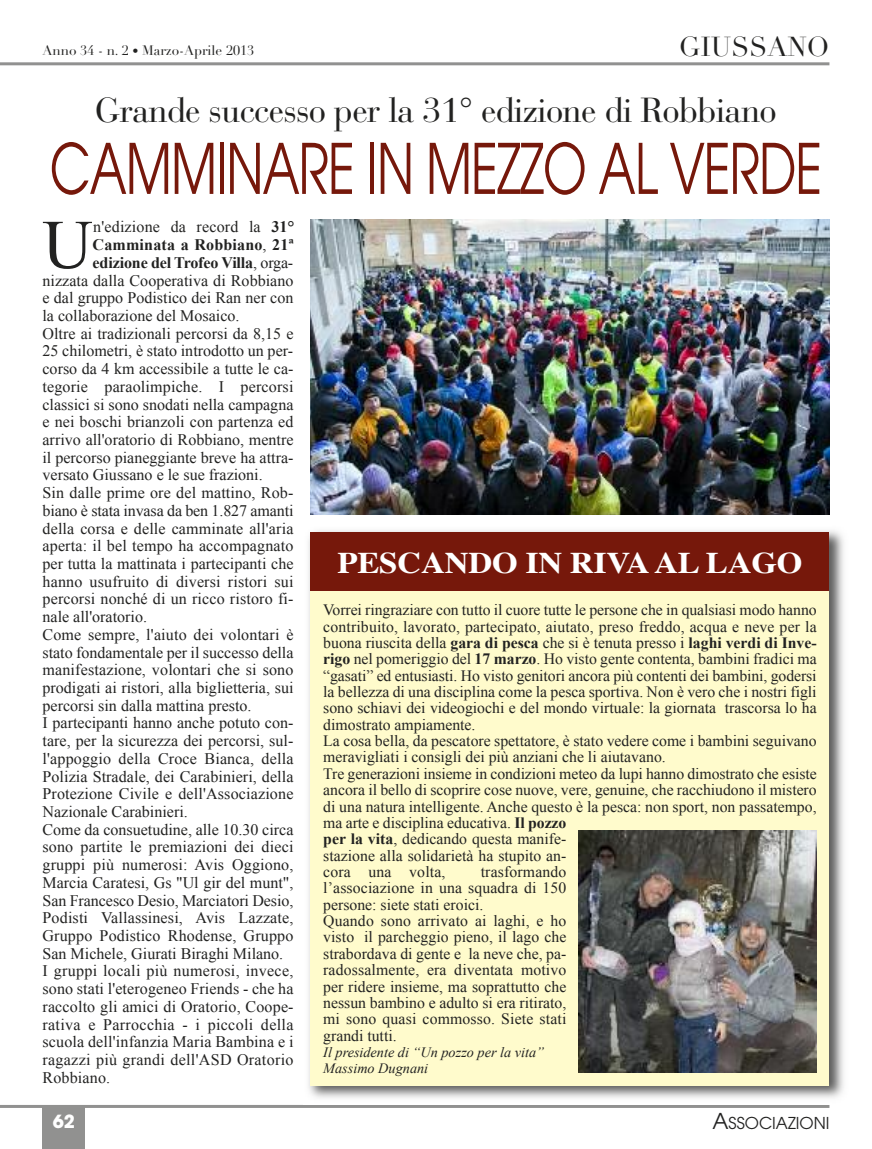
<style>
.page{position:relative;width:872px;height:1149px;background:#fff}
.page>*{position:absolute;margin:0;border:0;box-sizing:border-box;transform-origin:0 0}
.t1{font:69.45px "Times New Roman";color:#222221}
.t2{font:69px "Avant Garde";letter-spacing:-.025em;color:#76180b;scale:.73 1}
.t3{font:34.5px "Bauer Bodoni";letter-spacing:-.02em;color:#222221}
.t4{font:700 30px "Times";letter-spacing:-.005em;color:#fff;scale:1.1 1}
.t5{font:27px "Didot LH";color:#222221}
.t6{font:700 18px "Avant Garde";color:#fff}
.t7{font:16.35px "Avant Garde";color:#222221}
.t8{font:16.05px "Times New Roman";letter-spacing:.005em;color:#222221}
.t9{font:700 16.05px "Times New Roman";letter-spacing:-.01em;color:#222221}
.t10{font:700 16.05px "Times New Roman";letter-spacing:.01em;color:#222221}
.t11{font:15.75px/16.4px "Times New Roman";color:#222221}
.t12{font:italic 14.25px/16.4px "Times New Roman";color:#222221}
.t13{font:13.5px "Didot LH";color:#222221}
.s1{font-size:12px}
.s2{font-weight:700}
.s3{font-weight:400}
.s4{font-size:21.75px}
</style>
<div class="page">
<div style="left:43px;top:1106px;width:42px;height:42px;background:#919190"></div>
<hr style="left:0;top:1104px;width:829px;height:3px;background:#919190">
<hr style="left:0;top:62px;width:829px;height:3px;background:#919190">
<img style="left:310px;top:219px;width:519px;height:295px">
<img style="left:308px;top:530px;width:536px;height:568px">
<div style="left:310px;top:532px;width:519px;height:552px;background:#fffbcc"></div>
<div style="left:310px;top:532px;width:519px;height:58px;background:#76180b"></div>
<img style="left:578px;top:830px;width:238px;height:241px">
<p class="t13" style="left:43px;top:45px;width:213px">Anno 34 - n. 2 <span class="s1">•</span> Marzo-Aprile 2013</p>
<h3 class="t5" style="left:679px;top:37px;width:152px">GIUSSANO</h3>
<h3 class="t3" style="left:95px;top:97px;width:683px">Grande successo per la 31° edizione di Robbiano</h3>
<h2 class="t2" style="left:50px;top:143px;width:1060px">CAMMINARE IN MEZZO AL VERDE</h2>
<h1 class="t1" style="left:43px;top:206px;width:52px">U</h1>
<p class="t8" style="left:93px;top:218px;width:202px">n'edizione da record la <span class="s2">31°</span></p>
<p class="t10" style="left:93px;top:236px;width:202px">Camminata a Robbiano<span class="s3">,</span> 21ª</p>
<p class="t9" style="left:93px;top:253px;width:202px">edizione del Trofeo Villa<span class="s3">, orga-</span></p>
<p class="t8" style="left:43px;top:271px;width:252px">nizzata dalla Cooperativa di Robbiano</p>
<p class="t8" style="left:43px;top:289px;width:252px">e dal gruppo Podistico dei Ran ner con</p>
<p class="t8" style="left:43px;top:306px;width:198px">la collaborazione del Mosaico.</p>
<p class="t8" style="left:43px;top:324px;width:252px">Oltre ai tradizionali percorsi da 8,15 e</p>
<p class="t8" style="left:43px;top:342px;width:252px">25 chilometri, è stato introdotto un per-</p>
<p class="t8" style="left:43px;top:360px;width:252px">corso da 4 km accessibile a tutte le ca-</p>
<p class="t8" style="left:43px;top:377px;width:252px">tegorie paraolimpiche. I percorsi</p>
<p class="t8" style="left:43px;top:395px;width:252px">classici si sono snodati nella campagna</p>
<p class="t8" style="left:43px;top:413px;width:252px">e nei boschi brianzoli con partenza ed</p>
<p class="t8" style="left:43px;top:430px;width:252px">arrivo all'oratorio di Robbiano, mentre</p>
<p class="t8" style="left:43px;top:448px;width:252px">il percorso pianeggiante breve ha attra-</p>
<p class="t8" style="left:43px;top:466px;width:222px">versato Giussano e le sue frazioni.</p>
<p class="t8" style="left:43px;top:483px;width:252px">Sin dalle prime ore del mattino, Rob-</p>
<p class="t8" style="left:43px;top:501px;width:252px">biano è stata invasa da ben 1.827 amanti</p>
<p class="t8" style="left:43px;top:519px;width:252px">della corsa e delle camminate all'aria</p>
<p class="t8" style="left:43px;top:537px;width:252px">aperta: il bel tempo ha accompagnato</p>
<p class="t8" style="left:43px;top:554px;width:252px">per tutta la mattinata i partecipanti che</p>
<p class="t8" style="left:43px;top:572px;width:252px">hanno usufruito di diversi ristori sui</p>
<p class="t8" style="left:43px;top:590px;width:252px">percorsi nonché di un ricco ristoro fi-</p>
<p class="t8" style="left:43px;top:607px;width:106px">nale all'oratorio.</p>
<p class="t8" style="left:43px;top:625px;width:252px">Come sempre, l'aiuto dei volontari è</p>
<p class="t8" style="left:43px;top:643px;width:252px">stato fondamentale per il successo della</p>
<p class="t8" style="left:43px;top:660px;width:252px">manifestazione, volontari che si sono</p>
<p class="t8" style="left:43px;top:678px;width:252px">prodigati ai ristori, alla biglietteria, sui</p>
<p class="t8" style="left:43px;top:696px;width:211px">percorsi sin dalla mattina presto.</p>
<p class="t8" style="left:43px;top:714px;width:252px">I partecipanti hanno anche potuto con-</p>
<p class="t8" style="left:43px;top:731px;width:252px">tare, per la sicurezza dei percorsi, sul-</p>
<p class="t8" style="left:43px;top:749px;width:252px">l'appoggio della Croce Bianca, della</p>
<p class="t8" style="left:43px;top:767px;width:252px">Polizia Stradale, dei Carabinieri, della</p>
<p class="t8" style="left:43px;top:784px;width:252px">Protezione Civile e dell'Associazione</p>
<p class="t8" style="left:43px;top:802px;width:147px">Nazionale Carabinieri.</p>
<p class="t8" style="left:43px;top:820px;width:252px">Come da consuetudine, alle 10.30 circa</p>
<p class="t8" style="left:43px;top:837px;width:252px">sono partite le premiazioni dei dieci</p>
<p class="t8" style="left:43px;top:855px;width:252px">gruppi più numerosi: Avis Oggiono,</p>
<p class="t8" style="left:43px;top:873px;width:252px">Marcia Caratesi, Gs "Ul gir del munt",</p>
<p class="t8" style="left:43px;top:891px;width:252px">San Francesco Desio, Marciatori Desio,</p>
<p class="t8" style="left:43px;top:908px;width:252px">Podisti Vallassinesi, Avis Lazzate,</p>
<p class="t8" style="left:43px;top:926px;width:252px">Gruppo Podistico Rhodense, Gruppo</p>
<p class="t8" style="left:43px;top:944px;width:242px">San Michele, Giurati Biraghi Milano.</p>
<p class="t8" style="left:43px;top:961px;width:252px">I gruppi locali più numerosi, invece,</p>
<p class="t8" style="left:43px;top:979px;width:252px">sono stati l'eterogeneo Friends - che ha</p>
<p class="t8" style="left:43px;top:997px;width:253px">raccolto gli amici di Oratorio, Coope-</p>
<p class="t8" style="left:43px;top:1014px;width:252px">rativa e Parrocchia - i piccoli della</p>
<p class="t8" style="left:42px;top:1032px;width:252px">scuola dell'infanzia Maria Bambina e i</p>
<p class="t8" style="left:42px;top:1050px;width:252px">ragazzi più grandi dell'ASD Oratorio</p>
<p class="t8" style="left:42px;top:1068px;width:69px">Robbiano.</p>
<h3 class="t4" style="left:337px;top:550px;width:424px">PESCANDO IN RIVAAL LAGO</h3>
<p class="t11" style="left:323px;top:601px;width:495px">Vorrei ringraziare con tutto il cuore tutte le persone che in qualsiasi modo hanno contribuito, lavorato, partecipato, aiutato, preso freddo, acqua e neve per la buona riuscita della <span class="s2">gara di pesca</span> che si è tenuta presso i <span class="s2">laghi verdi di Inve&shy;rigo</span> nel pomeriggio del <span class="s2">17 marzo</span>. Ho visto gente contenta, bambini fradici ma “gasati” ed entusiasti. Ho visto genitori ancora più contenti dei bambini, godersi la bellezza di una disciplina come la pesca sportiva. Non è vero che i nostri figli sono schiavi dei videogiochi e del mondo virtuale: la giornata trascorsa lo ha dimostrato ampiamente.<br>La cosa bella, da pescatore spettatore, è stato vedere come i bambini seguivano meravigliati i consigli dei più anziani che li aiutavano.<br>Tre generazioni insieme in condizioni meteo da lupi hanno dimostrato che esiste ancora il bello di scoprire cose nuove, vere, genuine, che racchiudono il mistero di una natura intelligente. Anche questo è la pesca: non sport, non passatempo, ma arte e disciplina educativa. <span class="s2">Il pozzo<br>per la vita</span>, dedicando questa manife-<br>stazione alla solidarietà ha stupito an-<br>cora una volta,</p>
<p class="t11" style="left:323px;top:863px;width:245px;text-indent:157px">trasformando l’associazione in una squadra di 150 persone: siete stati eroici.<br>Quando sono arrivato ai laghi, e ho visto il parcheggio pieno, il lago che strabordava di gente e la neve che, pa&shy;radossalmente, era diventata motivo per ridere insieme, ma soprattutto che nessun bambino e adulto si era ritirato, mi sono quasi commosso. Siete stati grandi tutti.</p>
<p class="t12" style="left:323px;top:1043px;width:222px">Il presidente di “Un pozzo per la vita”<br>Massimo Dugnani</p>
<p class="t6" style="left:53px;top:1114px;width:24px">62</p>
<p class="t7" style="left:712px;top:1116px;width:118px"><span class="s4">A</span>SSOCIAZIONI</p>
</div>
